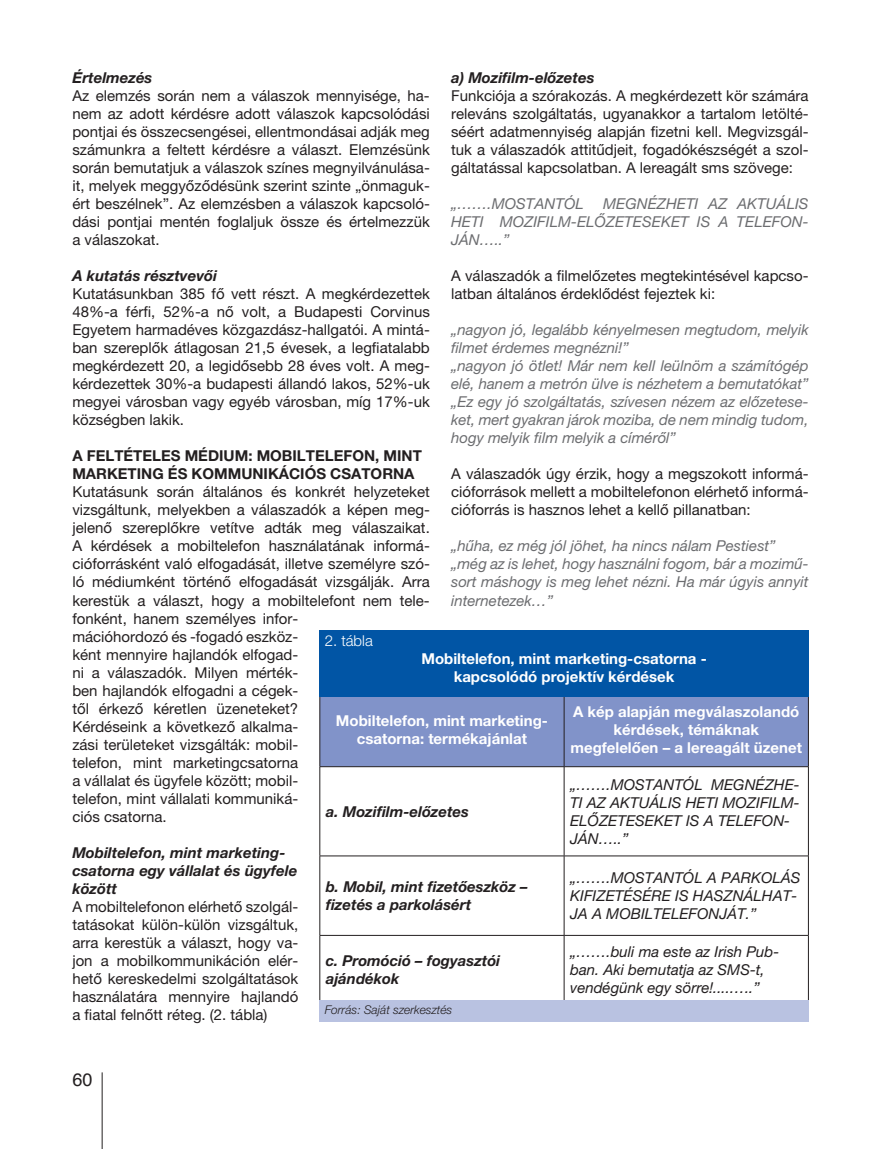
<style>
.page{position:relative;width:881px;height:1149px;background:#fff}
.page>*{position:absolute;margin:0;border:0;box-sizing:border-box;transform-origin:0 0}
.t1{font:18px "Helvetica";color:#231f20}
.t2{font:15px/18px "Helvetica Neue LT Pro";color:#231f20;text-align:justify}
.t3{font:italic 15px/18px "Helvetica Neue LT Pro";color:#6c6d70}
.t4{font:italic 15px/18px "Helvetica Neue LT Pro";color:#231f20}
.t5{font:italic 700 15px/18px "Helvetica Neue LT Pro";color:#231f20}
.t6{font:700 15px/18px "Helvetica Neue LT Pro";color:#fff;text-align:center}
.t7{font:700 15px/18px "Helvetica Neue LT Pro";letter-spacing:.055em;color:#231f20}
.t8{font:300 15px "Helvetica Neue LT Pro";color:#fff}
.t9{font:italic 300 12px "Helvetica Neue LT Pro";color:#231f20}
</style>
<div class="page">
<hr style="left:102px;top:1071px;width:1px;height:77px;background:#231f20">
<div style="left:320px;top:696px;width:487px;height:70px;background:#8193c9"></div>
<hr style="left:319px;top:693px;width:1px;height:73px;background:#231f20">
<hr style="left:563px;top:693px;width:1px;height:73px;background:#231f20">
<hr style="left:807px;top:693px;width:1px;height:73px;background:#231f20">
<hr style="left:319px;top:766px;width:245px;height:1px;background:#231f20">
<hr style="left:319px;top:766px;width:1px;height:89px;background:#231f20">
<hr style="left:564px;top:766px;width:244px;height:1px;background:#231f20">
<hr style="left:563px;top:766px;width:1px;height:89px;background:#231f20">
<hr style="left:807px;top:766px;width:1px;height:89px;background:#231f20">
<hr style="left:319px;top:855px;width:245px;height:1px;background:#231f20">
<hr style="left:319px;top:855px;width:1px;height:79px;background:#231f20">
<hr style="left:564px;top:855px;width:244px;height:1px;background:#231f20">
<hr style="left:563px;top:855px;width:1px;height:79px;background:#231f20">
<hr style="left:807px;top:855px;width:1px;height:79px;background:#231f20">
<hr style="left:319px;top:934px;width:245px;height:1px;background:#231f20">
<hr style="left:319px;top:935px;width:1px;height:67px;background:#231f20">
<hr style="left:564px;top:934px;width:244px;height:1px;background:#231f20">
<hr style="left:563px;top:935px;width:1px;height:67px;background:#231f20">
<hr style="left:807px;top:935px;width:1px;height:67px;background:#231f20">
<div style="left:319px;top:630px;width:489px;height:66px;background:#0155a5"></div>
<div style="left:319px;top:1000px;width:489px;height:22px;background:#b9c2e1"></div>
<p class="t5" style="left:72px;top:68px;width:81px">Értelmezés</p>
<p class="t2" style="left:72px;top:86px;width:359px">Az elemzés során nem a válaszok mennyisége, ha&shy;nem az adott kérdésre adott válaszok kapcsolódási pontjai és összecsengései, ellentmondásai adják meg számunkra a feltett kérdésre a választ. Elemzésünk során bemutatjuk a válaszok színes megnyilvánulása&shy;it, melyek meggyőződésünk szerint szinte „önmaguk&shy;ért beszélnek”. Az elemzésben a válaszok kapcsoló&shy;dási pontjai mentén foglaljuk össze és értelmezzük a válaszokat.</p>
<p class="t5" style="left:72px;top:266px;width:146px">A kutatás résztvevői</p>
<p class="t2" style="left:72px;top:284px;width:359px">Kutatásunkban 385 fő vett részt. A megkérdezettek 48%-a férfi, 52%-a nő volt, a Budapesti Corvinus Egyetem harmadéves közgazdász-hallgatói. A mintá&shy;ban szereplők átlagosan 21,5 évesek, a legfiatalabb megkérdezett 20, a legidősebb 28 éves volt. A meg&shy;kérdezettek 30%-a budapesti állandó lakos, 52%-uk megyei városban vagy egyéb városban, míg 17%-uk községben lakik.</p>
<p class="t7" style="left:72px;top:446px;width:351px">A feltételes médium: mobiltelefon, mint marketing és kommunikációs csatorna</p>
<p class="t2" style="left:72px;top:482px;width:359px;text-align:left">Kutatásunk során általános és konkrét helyzeteket vizsgáltunk, melyekben a válaszadók a képen meg&shy;jelenő szereplőkre vetítve adták meg válaszaikat.<br>A kérdések a mobiltelefon használatának informá&shy;cióforrásként való elfogadását, illetve személyre szó&shy;ló médiumként történő elfogadását vizsgálják. Arra kerestük a választ, hogy a mobiltelefont nem tele&shy;fonként, hanem személyes infor-<br>mációhordozó és -fogadó eszköz-<br>ként mennyire hajlandók elfogad-<br>ni a válaszadók. Milyen mérték-<br>ben hajlandók elfogadni a cégek-<br>től érkező kéretlen üzeneteket?<br>Kérdéseink a következő alkalma-<br>zási területeket vizsgálták: mobil-<br>telefon, mint marketingcsatorna<br>a vállalat és ügyfele között; mobil-<br>telefon, mint vállalati kommuniká-<br>ciós csatorna.</p>
<p class="t5" style="left:72px;top:842px;width:226px">Mobiltelefon, mint marketing&shy;csatorna egy vállalat és ügyfele között</p>
<p class="t2" style="left:72px;top:896px;width:227px">A mobiltelefonon elérhető szolgál&shy;tatásokat külön-külön vizsgáltuk, arra kerestük a választ, hogy va&shy;jon a mobilkommunikáción elér&shy;hető kereskedelmi szolgáltatások használatára mennyire hajlandó a fiatal felnőtt réteg. (2. tábla)</p>
<p class="t5" style="left:451px;top:68px;width:145px">a) Mozifilm-előzetes</p>
<p class="t2" style="left:451px;top:86px;width:359px">Funkciója a szórakozás. A megkérdezett kör számára releváns szolgáltatás, ugyanakkor a tartalom letölté&shy;séért adatmennyiség alapján fizetni kell. Megvizsgál&shy;tuk a válaszadók attitűdjeit, fogadókészségét a szol&shy;gáltatással kapcsolatban. A lereagált sms szövege:</p>
<p class="t3" style="left:451px;top:194px;width:134px">„…….MOSTANTÓL</p>
<p class="t3" style="left:451px;top:194px;width:359px;text-align:justify;text-indent:152px">MEGNÉZHETI AZ AKTUÁLIS HETI MOZIFILM-ELŐZETESEKET IS A TELEFON-JÁN…..”</p>
<p class="t2" style="left:451px;top:266px;width:359px">A válaszadók a filmelőzetes megtekintésével kapcso&shy;latban általános érdeklődést fejeztek ki:</p>
<p class="t3" style="left:451px;top:320px;width:359px">„nagyon jó, legalább kényelmesen megtudom, melyik filmet érdemes megnézni!”<br>„nagyon jó ötlet! Már nem kell leülnöm a számítógép elé, hanem a metrón ülve is nézhetem a bemutatókat” „Ez egy jó szolgáltatás, szívesen nézem az előzetese&shy;ket, mert gyakran járok moziba, de nem mindig tudom, hogy melyik film melyik a címéről”</p>
<p class="t2" style="left:451px;top:464px;width:359px">A válaszadók úgy érzik, hogy a megszokott informá&shy;cióforrások mellett a mobiltelefonon elérhető informá&shy;cióforrás is hasznos lehet a kellő pillanatban:</p>
<p class="t3" style="left:451px;top:536px;width:359px">„hűha, ez még jól jöhet, ha nincs nálam Pestiest” „még az is lehet, hogy használni fogom, bár a mozimű&shy;sort máshogy is meg lehet nézni. Ha már úgyis annyit internetezek…”</p>
<p class="t8" style="left:324px;top:631px;width:50px">2. tábla</p>
<p class="t6" style="left:421px;top:649px;width:287px">Mobiltelefon, mint marketing-csatorna - kapcsolódó projektív kérdések</p>
<p class="t6" style="left:336px;top:711px;width:213px">Mobiltelefon, mint marketing&shy;csatorna: termékajánlat</p>
<p class="t6" style="left:570px;top:702px;width:233px">A kép alapján megválaszolandó kérdések, témáknak megfelelően – a lereagált üzenet</p>
<p class="t4" style="left:570px;top:774px;width:231px">„…….MOSTANTÓL MEGNÉZHE-<br>TI AZ AKTUÁLIS HETI MOZIFILM-<br>ELŐZETESEKET IS A TELEFON-<br>JÁN…..”</p>
<p class="t5" style="left:326px;top:801px;width:145px">a. Mozifilm-előzetes</p>
<p class="t5" style="left:326px;top:877px;width:203px">b. Mobil, mint fizetőeszköz – fizetés a parkolásért</p>
<p class="t4" style="left:570px;top:868px;width:232px">„…….MOSTANTÓL A PARKOLÁS<br>KIFIZETÉSÉRE IS HASZNÁLHAT-<br>JA A MOBILTELEFONJÁT.”</p>
<p class="t5" style="left:326px;top:950px;width:176px">c. Promóció – fogyasztói ajándékok</p>
<p class="t4" style="left:570px;top:941px;width:210px">„…….buli ma este az Irish Pub&shy;ban. Aki bemutatja az SMS-t, vendégünk egy sörre!....…..”</p>
<p class="t9" style="left:324px;top:1002px;width:129px">Forrás: Saját szerkesztés</p>
<p class="t1" style="left:72px;top:1065px;width:22px">60</p>
</div>
